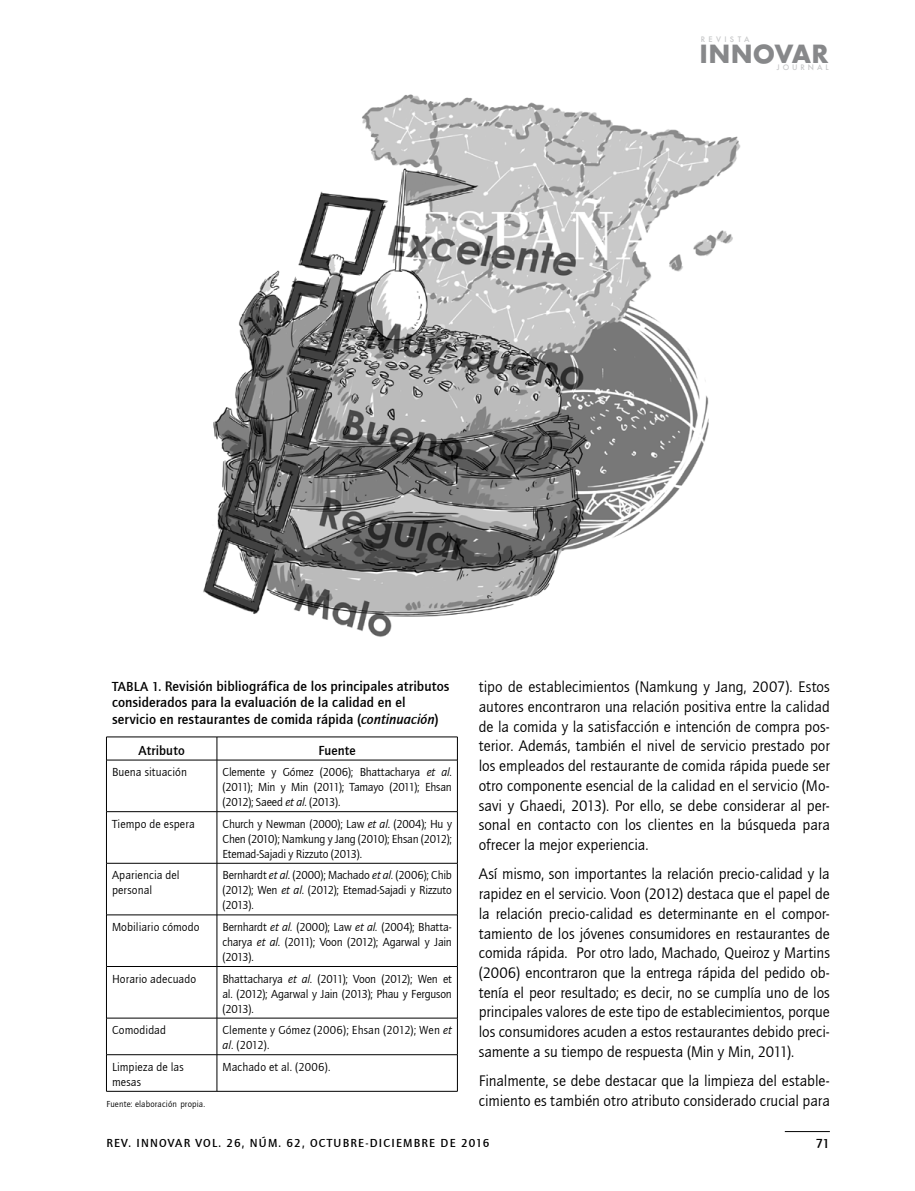
<style>
.page{position:relative;width:915px;height:1191px;background:#fff}
.page>*{position:absolute;margin:0;border:0;box-sizing:border-box;transform-origin:0 0}
.t1{font:700 27.3px "Futura TEE";letter-spacing:.005em;color:#87888a}
._1_textoESPAÑOL{font:15.75px/19.6px "Quay Sans ITCTT Book";color:#000;text-align:justify}
._16_TABLASgraficosFI{font:14.25px/16.5px "Quay Sans Md ITCTT";letter-spacing:.005em;color:#000}
._16_TABLA_encabzados{font:13.5px "Quay Sans Md ITCTT";letter-spacing:.01em;color:#000}
._0_página{font:13.5px "Quay Sans Md ITCTT";color:#000}
._16_TABLAS_texto{font:12px/15px "Quay Sans ITCTT Book";letter-spacing:-.01em;color:#000;text-align:justify}
._16_TABLAS_texto-2{font:12px/15px "Quay Sans ITCTT Book";letter-spacing:.01em;color:#000}
.t2{font:12px "Quay Sans Md ITCTT";letter-spacing:.1em;color:#000}
._16_TABLAfuente{font:9px "Quay Sans ITCTT Book";letter-spacing:.015em;color:#000}
.t3{font:500 8.25px "Futura TEE";letter-spacing:.36em;color:#c6c7c8}
.t4{font:500 8.25px "Futura TEE";letter-spacing:.4em;color:#c6c7c8}
.s1{font-size:13.5px}
.s2{font-family:"Quay Sans Md ITCTT Italic"}
.s3{font-style:italic}
</style>
<div class="page">
<hr style="left:784px;top:1131px;width:45px;height:1px;background:#000">
<hr style="left:106px;top:736px;width:111px;height:1px;background:#000">
<svg style="left:106px;top:737px;width:1px;height:23px"></svg>
<hr style="left:217px;top:736px;width:240px;height:1px;background:#000">
<svg style="left:216px;top:737px;width:1px;height:23px"></svg>
<svg style="left:457px;top:737px;width:1px;height:23px"></svg>
<hr style="left:106px;top:760px;width:111px;height:1px;background:#000">
<hr style="left:217px;top:760px;width:240px;height:1px;background:#000">
<hr style="left:106px;top:760px;width:1px;height:51px;background:#000">
<hr style="left:216px;top:760px;width:1px;height:51px;background:#000">
<hr style="left:457px;top:760px;width:1px;height:51px;background:#000">
<hr style="left:106px;top:811px;width:111px;height:1px;background:#000">
<hr style="left:106px;top:811px;width:1px;height:52px;background:#000">
<hr style="left:217px;top:811px;width:240px;height:1px;background:#000">
<hr style="left:216px;top:811px;width:1px;height:52px;background:#000">
<hr style="left:457px;top:811px;width:1px;height:52px;background:#000">
<hr style="left:106px;top:863px;width:111px;height:1px;background:#000">
<hr style="left:106px;top:863px;width:1px;height:51px;background:#000">
<hr style="left:217px;top:863px;width:240px;height:1px;background:#000">
<hr style="left:216px;top:863px;width:1px;height:51px;background:#000">
<hr style="left:457px;top:863px;width:1px;height:51px;background:#000">
<hr style="left:106px;top:914px;width:111px;height:1px;background:#000">
<hr style="left:106px;top:915px;width:1px;height:51px;background:#000">
<hr style="left:217px;top:914px;width:240px;height:1px;background:#000">
<hr style="left:216px;top:915px;width:1px;height:51px;background:#000">
<hr style="left:457px;top:915px;width:1px;height:51px;background:#000">
<hr style="left:106px;top:966px;width:111px;height:1px;background:#000">
<hr style="left:106px;top:966px;width:1px;height:52px;background:#000">
<hr style="left:217px;top:966px;width:240px;height:1px;background:#000">
<hr style="left:216px;top:966px;width:1px;height:52px;background:#000">
<hr style="left:457px;top:966px;width:1px;height:52px;background:#000">
<hr style="left:106px;top:1017px;width:111px;height:1px;background:#000">
<hr style="left:106px;top:1018px;width:1px;height:36px;background:#000">
<hr style="left:217px;top:1017px;width:240px;height:1px;background:#000">
<hr style="left:216px;top:1018px;width:1px;height:36px;background:#000">
<hr style="left:457px;top:1018px;width:1px;height:36px;background:#000">
<hr style="left:106px;top:1054px;width:111px;height:1px;background:#000">
<hr style="left:106px;top:1054px;width:1px;height:37px;background:#000">
<hr style="left:217px;top:1054px;width:240px;height:1px;background:#000">
<hr style="left:216px;top:1054px;width:1px;height:37px;background:#000">
<hr style="left:457px;top:1054px;width:1px;height:37px;background:#000">
<hr style="left:106px;top:1091px;width:111px;height:1px;background:#000">
<hr style="left:217px;top:1091px;width:240px;height:1px;background:#000">
<img style="left:203px;top:94px;width:538px;height:543px">
<p class="t4" style="left:700px;top:34px;width:50px">REVISTA</p>
<h1 class="t1" style="left:699px;top:37px;width:130px">INNOVAR</h1>
<p class="t3" style="left:776px;top:62px;width:53px">JOURNAL</p>
<p class="_16_TABLASgraficosFI" style="left:112px;top:678px;width:339px"><span class="s1">TABLA 1.</span> Revisión bibliográfica de los principales atributos considerados para la evaluación de la calidad en el servicio en restaurantes de comida rápida (<span class="s2">continuación</span>)</p>
<p class="_16_TABLA_encabzados" style="left:139px;top:742px;width:48px">Atributo</p>
<p class="_16_TABLA_encabzados" style="left:318px;top:742px;width:39px">Fuente</p>
<p class="_16_TABLAS_texto-2" style="left:112px;top:765px;width:77px">Buena situación</p>
<p class="_16_TABLAS_texto" style="left:222px;top:765px;width:231px">Clemente y Gómez (2006); Bhattacharya <span class="s3">et al</span>. (2011); Min y Min (2011); Tamayo (2011); Ehsan (2012); Saeed <span class="s3">et al</span>. (2013).</p>
<p class="_16_TABLAS_texto-2" style="left:112px;top:816px;width:84px">Tiempo de espera</p>
<p class="_16_TABLAS_texto" style="left:222px;top:816px;width:231px">Church y Newman (2000); Law <span class="s3">et al</span>. (2004); Hu y Chen (2010); Namkung y Jang (2010); Ehsan (2012); Etemad-Sajadi y Rizzuto (2013).</p>
<p class="_16_TABLAS_texto-2" style="left:112px;top:868px;width:69px">Apariencia del personal</p>
<p class="_16_TABLAS_texto" style="left:222px;top:868px;width:231px">Bernhardt <span class="s3">et al</span>. (2000); Machado <span class="s3">et al</span>. (2006); Chib (2012); Wen <span class="s3">et al</span>. (2012); Etemad-Sajadi y Rizzuto (2013).</p>
<p class="_16_TABLAS_texto" style="left:112px;top:919px;width:89px">Mobiliario cómodo</p>
<p class="_16_TABLAS_texto" style="left:222px;top:919px;width:231px">Bernhardt <span class="s3">et al.</span> (2000); Law <span class="s3">et al.</span> (2004); Bhatta&shy;charya <span class="s3">et al</span>. (2011); Voon (2012); Agarwal y Jain (2013).</p>
<p class="_16_TABLAS_texto-2" style="left:112px;top:971px;width:86px">Horario adecuado</p>
<p class="_16_TABLAS_texto" style="left:222px;top:971px;width:231px">Bhattacharya <span class="s3">et al</span>. (2011); Voon (2012); Wen et al. (2012); Agarwal y Jain (2013); Phau y Ferguson (2013).</p>
<p class="_16_TABLAS_texto-2" style="left:112px;top:1023px;width:56px">Comodidad</p>
<p class="_16_TABLAS_texto-2" style="left:222px;top:1023px;width:231px">Clemente y Gómez (2006); Ehsan (2012); Wen <span class="s3">et al</span>. (2012).</p>
<p class="_16_TABLAS_texto-2" style="left:112px;top:1059px;width:73px">Limpieza de las mesas</p>
<p class="_16_TABLAS_texto-2" style="left:222px;top:1059px;width:109px">Machado et al. (2006).</p>
<p class="_16_TABLAfuente" style="left:106px;top:1099px;width:100px">Fuente: elaboración propia.</p>
<p class="_1_textoESPAÑOL" style="left:478px;top:677px;width:352px">tipo de establecimientos (Namkung y Jang, 2007). Estos autores encontraron una relación positiva entre la calidad de la comida y la satisfacción e intención de compra pos&shy;terior. Además, también el nivel de servicio prestado por los empleados del restaurante de comida rápida puede ser otro componente esencial de la calidad en el servicio (Mo&shy;savi y Ghaedi, 2013). Por ello, se debe considerar al per&shy;sonal en contacto con los clientes en la búsqueda para ofrecer la mejor experiencia.</p>
<p class="_1_textoESPAÑOL" style="left:478px;top:864px;width:352px">Así mismo, son importantes la relación precio-calidad y la rapidez en el servicio. Voon (2012) destaca que el papel de la relación precio-calidad es determinante en el compor&shy;tamiento de los jóvenes consumidores en restaurantes de comida rápida. Por otro lado, Machado, Queiroz y Martins (2006) encontraron que la entrega rápida del pedido ob&shy;tenía el peor resultado; es decir, no se cumplía uno de los principales valores de este tipo de establecimientos, porque los consumidores acuden a estos restaurantes debido preci&shy;samente a su tiempo de respuesta (Min y Min, 2011).</p>
<p class="_1_textoESPAÑOL" style="left:478px;top:1071px;width:352px">Finalmente, se debe destacar que la limpieza del estable&shy;cimiento es también otro atributo considerado crucial para</p>
<p class="t2" style="left:106px;top:1136px;width:384px">REV. INNOVAR VOL. 26, NÚM. 62, OCTUBRE-DICIEMBRE DE 2016</p>
<p class="_0_página" style="left:815px;top:1136px;width:16px">71</p>
</div>
